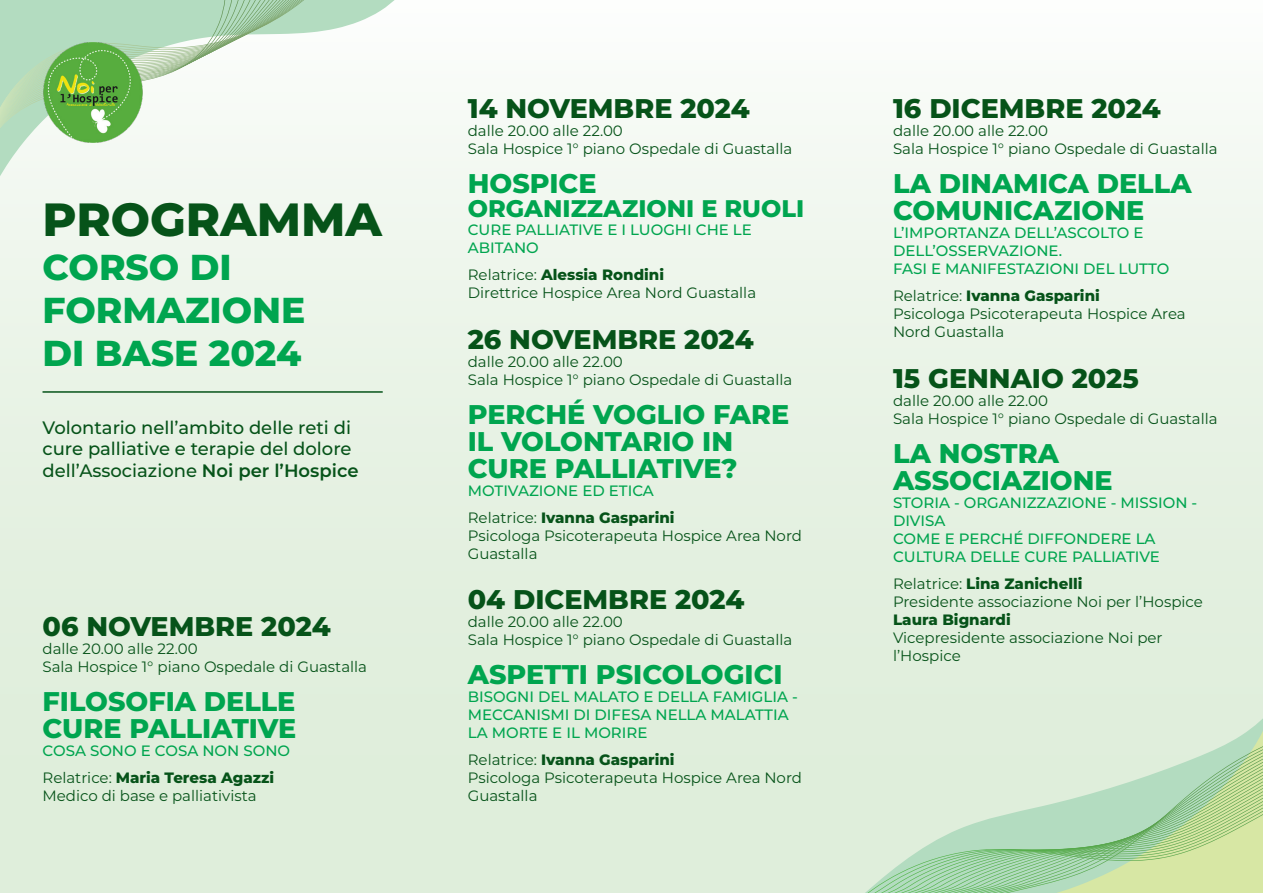
<style>
.page{position:relative;width:1263px;height:893px;background:#fff}
.page>*{position:absolute;margin:0;border:0;box-sizing:border-box;transform-origin:0 0}
.t1{font:800 46.5px "Montserrat";color:#065319}
.t2{font:800 36px/43.2px "Montserrat";color:#00a54f}
.t3{font:800 27px "Montserrat";color:#00a54f}
.t4{font:800 27px "Montserrat";color:#065319}
.t5{font:800 24px "Montserrat";color:#00a54f}
.t6{font:500 18px/21.6px "Montserrat";color:#065319}
.t7{font:15px/18px "Montserrat";color:#065319}
.t8{font:500 15px/18px "Montserrat";color:#00a54f}
.t9{font:800 15px "Montserrat";color:#065319}
.s1{font-weight:600}
.s2{font-weight:400}
</style>
<div class="page">
<div style="left:0;top:0;width:1263px;height:893px;background:linear-gradient(to bottom,#f8fbf8,#daebd5)"></div>
<div style="left:850px;top:705px;width:149px;height:188px;background:#e0eedc"></div>
<div style="left:999px;top:684px;width:264px;height:62px;background:#e0eedc"></div>
<svg style="left:867px;top:746px;width:396px;height:147px"></svg>
<svg style="left:0;top:0;width:406px;height:201px;fill:#f4f9f2"></svg>
<svg style="left:0;top:0;width:304px;height:128px"></svg>
<img style="left:43px;top:43px;width:100px;height:99px">
<hr style="left:43px;top:391px;width:340px;height:2px;background:#065319">
<p class="t1" style="left:43px;top:186px;width:341px">PROGRAMMA</p>
<p class="t2" style="left:43px;top:243px;width:264px">CORSO DI<br>FORMAZIONE</p>
<p class="t2" style="left:43px;top:330px;width:260px">DI BASE 2024</p>
<p class="t6" style="left:43px;top:416px;width:317px">Volontario nell’ambito delle reti di cure palliative e terapie del dolore dell’Associazione <span class="s1">Noi per l’Hospice</span></p>
<p class="t4" style="left:43px;top:607px;width:290px">06 NOVEMBRE 2024</p>
<p class="t7" style="left:43px;top:639px;width:157px">dalle 20.00 alle 22.00</p>
<p class="t7" style="left:43px;top:657px;width:326px">Sala Hospice 1° piano Ospedale di Guastalla</p>
<p class="t3" style="left:43px;top:682px;width:254px">FILOSOFIA DELLE</p>
<p class="t3" style="left:43px;top:709px;width:255px">CURE PALLIATIVE</p>
<p class="t8" style="left:43px;top:741px;width:249px">COSA SONO E COSA NON SONO</p>
<p class="t9" style="left:43px;top:767px;width:233px"><span class="s2">Relatrice:</span> Maria Teresa Agazzi</p>
<p class="t7" style="left:43px;top:786px;width:216px">Medico di base e palliativista</p>
<p class="t4" style="left:468px;top:89px;width:283px">14 NOVEMBRE 2024</p>
<p class="t7" style="left:468px;top:121px;width:157px">dalle 20.00 alle 22.00</p>
<p class="t7" style="left:468px;top:139px;width:326px">Sala Hospice 1° piano Ospedale di Guastalla</p>
<p class="t3" style="left:468px;top:164px;width:130px">HOSPICE</p>
<p class="t5" style="left:468px;top:191px;width:338px">ORGANIZZAZIONI E RUOLI</p>
<p class="t8" style="left:468px;top:220px;width:286px">CURE PALLIATIVE E I LUOGHI CHE LE<br>ABITANO</p>
<p class="t9" style="left:468px;top:264px;width:198px"><span class="s2">Relatrice:</span> Alessia Rondini</p>
<p class="t7" style="left:468px;top:283px;width:290px">Direttrice Hospice Area Nord Guastalla</p>
<p class="t4" style="left:468px;top:319px;width:287px">26 NOVEMBRE 2024</p>
<p class="t7" style="left:468px;top:352px;width:157px">dalle 20.00 alle 22.00</p>
<p class="t7" style="left:468px;top:370px;width:326px">Sala Hospice 1° piano Ospedale di Guastalla</p>
<p class="t3" style="left:468px;top:394px;width:323px">PERCHÉ VOGLIO FARE</p>
<p class="t3" style="left:468px;top:421px;width:267px">IL VOLONTARIO IN</p>
<p class="t3" style="left:468px;top:448px;width:271px">CURE PALLIATIVE?</p>
<p class="t8" style="left:468px;top:481px;width:188px">MOTIVAZIONE ED ETICA</p>
<p class="t9" style="left:468px;top:506px;width:208px"><span class="s2">Relatrice:</span> Ivanna Gasparini</p>
<p class="t7" style="left:468px;top:526px;width:336px">Psicologa Psicoterapeuta Hospice Area Nord<br>Guastalla</p>
<p class="t4" style="left:468px;top:580px;width:278px">04 DICEMBRE 2024</p>
<p class="t7" style="left:468px;top:612px;width:157px">dalle 20.00 alle 22.00</p>
<p class="t7" style="left:468px;top:630px;width:326px">Sala Hospice 1° piano Ospedale di Guastalla</p>
<p class="t3" style="left:468px;top:655px;width:316px">ASPETTI PSICOLOGICI</p>
<p class="t8" style="left:468px;top:687px;width:332px">BISOGNI DEL MALATO E DELLA FAMIGLIA -<br>MECCANISMI DI DIFESA NELLA MALATTIA</p>
<p class="t8" style="left:468px;top:723px;width:181px">LA MORTE E IL MORIRE</p>
<p class="t9" style="left:468px;top:749px;width:208px"><span class="s2">Relatrice:</span> Ivanna Gasparini</p>
<p class="t7" style="left:468px;top:768px;width:336px">Psicologa Psicoterapeuta Hospice Area Nord<br>Guastalla</p>
<p class="t4" style="left:893px;top:89px;width:269px">16 DICEMBRE 2024</p>
<p class="t7" style="left:893px;top:121px;width:157px">dalle 20.00 alle 22.00</p>
<p class="t7" style="left:893px;top:139px;width:326px">Sala Hospice 1° piano Ospedale di Guastalla</p>
<p class="t3" style="left:893px;top:164px;width:300px">LA DINAMICA DELLA</p>
<p class="t3" style="left:893px;top:191px;width:253px">COMUNICAZIONE</p>
<p class="t8" style="left:893px;top:223px;width:252px">L’IMPORTANZA DELL’ASCOLTO E<br>DELL’OSSERVAZIONE.</p>
<p class="t8" style="left:893px;top:259px;width:278px">FASI E MANIFESTAZIONI DEL LUTTO</p>
<p class="t9" style="left:893px;top:285px;width:208px"><span class="s2">Relatrice:</span> Ivanna Gasparini</p>
<p class="t7" style="left:893px;top:304px;width:294px">Psicologa Psicoterapeuta Hospice Area<br>Nord Guastalla</p>
<p class="t4" style="left:893px;top:358px;width:247px">15 GENNAIO 2025</p>
<p class="t7" style="left:893px;top:391px;width:157px">dalle 20.00 alle 22.00</p>
<p class="t7" style="left:893px;top:409px;width:326px">Sala Hospice 1° piano Ospedale di Guastalla</p>
<p class="t3" style="left:893px;top:433px;width:167px">LA NOSTRA</p>
<p class="t3" style="left:893px;top:460px;width:221px">ASSOCIAZIONE</p>
<p class="t8" style="left:893px;top:493px;width:306px">STORIA - ORGANIZZAZIONE - MISSION -<br>DIVISA</p>
<p class="t8" style="left:893px;top:529px;width:268px">COME E PERCHÉ DIFFONDERE LA<br>CULTURA DELLE CURE PALLIATIVE</p>
<p class="t9" style="left:893px;top:572px;width:191px"><span class="s2">Relatrice:</span> Lina Zanichelli</p>
<p class="t7" style="left:893px;top:592px;width:311px">Presidente associazione Noi per l’Hospice</p>
<p class="t9" style="left:893px;top:608px;width:119px">Laura Bignardi</p>
<p class="t7" style="left:893px;top:628px;width:271px">Vicepresidente associazione Noi per l’Hospice</p>
</div>
